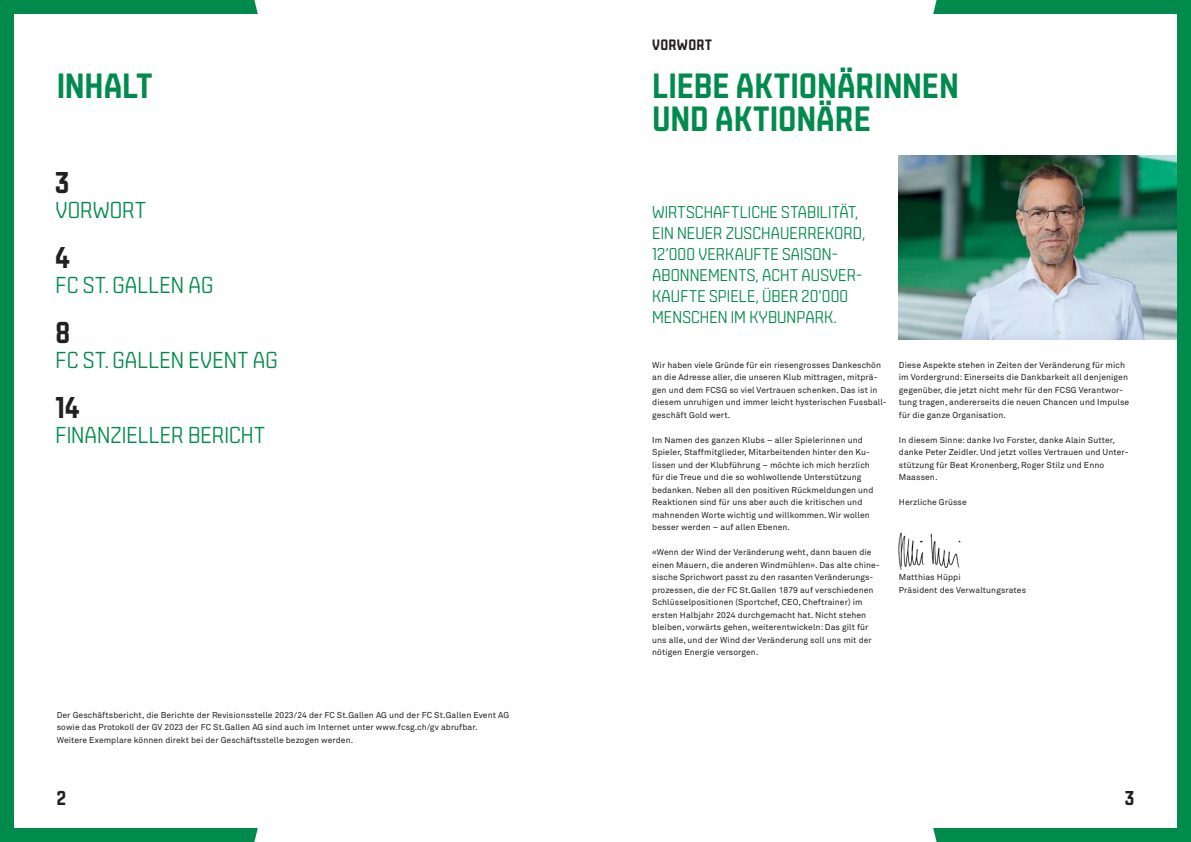
<style>
.page{position:relative;width:1191px;height:842px;background:#008b4d}
.page>*{position:absolute;margin:0;border:0;box-sizing:border-box;transform-origin:0 0}
.t1{font:700 35px/33px "Gruenweiss";color:#008b4d}
.t2{font:700 30px "Gruenweiss";color:#231f20}
.t3{font:300 23px "Gruenweiss";letter-spacing:.005em;color:#008b4d}
.t4{font:700 20px "Gruenweiss";color:#231f20}
.t5{font:300 17px/21px "Gruenweiss";letter-spacing:.005em;color:#008b4d}
.t6{font:700 15px "Gruenweiss";letter-spacing:.025em;color:#231f20}
.t7{font:8.5px/12.5px "Akkurat Std";letter-spacing:.01em;color:#231f20}
</style>
<div class="page">
<div style="left:254px;top:0;width:340px;height:842px;background:#fff"></div>
<div style="left:597px;top:0;width:339px;height:842px;background:#fff"></div>
<div style="left:14px;top:14px;width:567px;height:814px;background:#fff"></div>
<div style="left:609px;top:14px;width:567px;height:814px;background:#fff"></div>
<hr style="left:594px;top:0;width:3px;height:842px;background:#fff">
<img style="left:899px;top:155px;width:277px;height:184px">
<img style="left:898px;top:532px;width:63px;height:38px">
<h1 class="t1" style="left:57px;top:69px;width:97px">INHALT</h1>
<h2 class="t2" style="left:56px;top:165px;width:15px">3</h2>
<h3 class="t3" style="left:56px;top:196px;width:92px">VORWORT</h3>
<h2 class="t2" style="left:56px;top:240px;width:16px">4</h2>
<h3 class="t3" style="left:56px;top:271px;width:159px">FC ST. GALLEN AG</h3>
<h2 class="t2" style="left:56px;top:315px;width:16px">8</h2>
<h3 class="t3" style="left:56px;top:346px;width:224px">FC ST. GALLEN EVENT AG</h3>
<h2 class="t2" style="left:56px;top:390px;width:26px">14</h2>
<h3 class="t3" style="left:56px;top:421px;width:211px">FINANZIELLER BERICHT</h3>
<p class="t7" style="left:57px;top:709px;width:454px">Der Geschäftsbericht, die Berichte der Revisionsstelle 2023/24 der FC St.Gallen AG und der FC St.Gallen Event AG sowie das Protokoll der GV 2023 der FC St.Gallen AG sind auch im Internet unter www.fcsg.ch/gv abrufbar.<br>Weitere Exemplare können direkt bei der Geschäftsstelle bezogen werden.</p>
<h3 class="t6" style="left:652px;top:37px;width:61px">VORWORT</h3>
<h1 class="t1" style="left:652px;top:69px;width:308px">LIEBE AKTIONÄRINNEN<br>UND AKTIONÄRE</h1>
<h3 class="t5" style="left:652px;top:201px;width:214px">WIRTSCHAFTLICHE STABILITÄT,<br>EIN NEUER ZUSCHAUERREKORD,<br>12’000 VERKAUFTE SAISON-<br>ABONNEMENTS, ACHT AUSVER-<br>KAUFTE SPIELE, ÜBER 20'000<br>MENSCHEN IM KYBUNPARK.</h3>
<p class="t7" style="left:652px;top:359px;width:236px">Wir haben viele Gründe für ein riesengrosses Dankeschön an die Adresse aller, die unseren Klub mittragen, mitprä&shy;gen und dem FCSG so viel Vertrauen schenken. Das ist in diesem unruhigen und immer leicht hysterischen Fussball&shy;geschäft Gold wert.</p>
<p class="t7" style="left:652px;top:434px;width:223px">Im Namen des ganzen Klubs – aller Spielerinnen und Spieler, Staffmitglieder, Mitarbeitenden hinter den Ku&shy;lissen und der Klubführung – möchte ich mich herzlich für die Treue und die so wohlwollende Unterstützung bedanken. Neben all den positiven Rückmeldungen und Reaktionen sind für uns aber auch die kritischen und mahnenden Worte wichtig und willkommen. Wir wollen besser werden – auf allen Ebenen.</p>
<p class="t7" style="left:652px;top:547px;width:229px">«Wenn der Wind der Veränderung weht, dann bauen die einen Mauern, die anderen Windmühlen». Das alte chine&shy;sische Sprichwort passt zu den rasanten Veränderungs&shy;prozessen, die der FC St.Gallen 1879 auf verschiedenen Schlüsselpositionen (Sportchef, CEO, Cheftrainer) im ersten Halbjahr 2024 durchgemacht hat. Nicht stehen bleiben, vorwärts gehen, weiterentwickeln: Das gilt für uns alle, und der Wind der Veränderung soll uns mit der nötigen Energie versorgen.</p>
<p class="t7" style="left:899px;top:359px;width:232px">Diese Aspekte stehen in Zeiten der Veränderung für mich im Vordergrund: Einerseits die Dankbarkeit all denjenigen gegenüber, die jetzt nicht mehr für den FCSG Verantwor&shy;tung tragen, andererseits die neuen Chancen und Impulse für die ganze Organisation.</p>
<p class="t7" style="left:899px;top:434px;width:231px">In diesem Sinne: danke Ivo Forster, danke Alain Sutter, danke Peter Zeidler. Und jetzt volles Vertrauen und Unter&shy;stützung für Beat Kronenberg, Roger Stilz und Enno Maassen.</p>
<p class="t7" style="left:899px;top:497px;width:69px">Herzliche Grüsse</p>
<p class="t7" style="left:899px;top:572px;width:129px">Matthias Hüppi<br>Präsident des Verwaltungsrates</p>
<h3 class="t4" style="left:57px;top:786px;width:11px">2</h3>
<h3 class="t4" style="left:1125px;top:786px;width:11px">3</h3>
</div>
